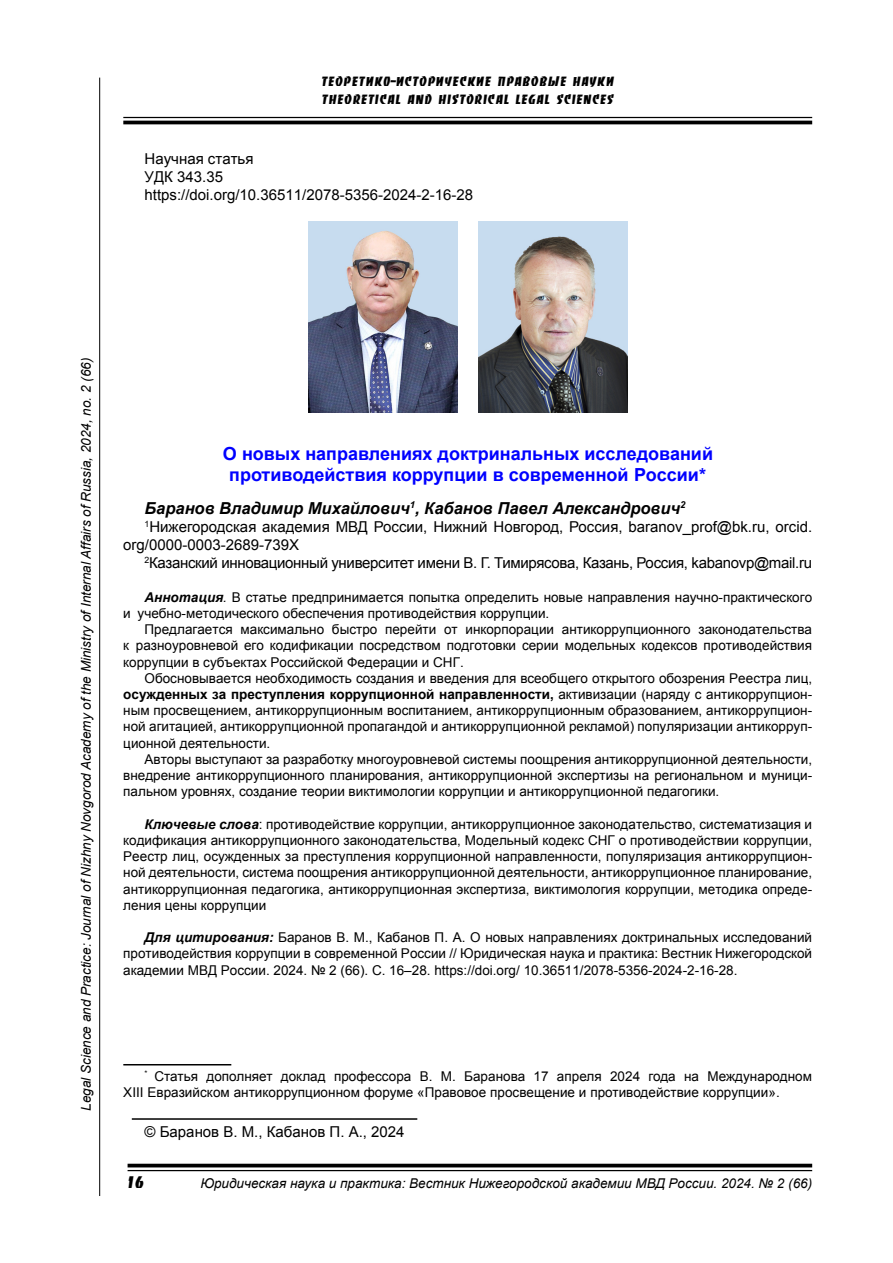
<style>
.page{position:relative;width:893px;height:1263px;background:#fff}
.page>*{position:absolute;margin:0;border:0;box-sizing:border-box;transform-origin:0 0}
.t1{font:700 18px/21.6px "Arial";color:#00f;text-align:center}
.t2{font:italic 700 16.5px "Arial";color:#000}
.t3{font:15px/18px "Arial";color:#000}
.t4{font:15px "Arial";letter-spacing:-.02em;color:#000}
.t5{font:15px "Banco Normal";color:#000}
.t6{font:13.5px/16.2px "Arial";color:#000;text-align:justify}
.t7{font:italic 13.5px "Arial";color:#000}
.t8{font:12px/18px "Banco Normal";letter-spacing:.015em;color:#000}
.s1{font-weight:700;font-style:italic}
.s2{font-style:italic}
.s3{font-weight:700}
</style>
<div class="page">
<hr style="left:99px;top:78px;width:1px;height:1118px;background:#000">
<hr style="left:128px;top:1164px;width:684px;height:3px;background:#000">
<hr style="left:128px;top:1170px;width:684px;height:1px;background:#000">
<hr style="left:123px;top:117px;width:689px;height:1px;background:#000">
<hr style="left:123px;top:121px;width:689px;height:3px;background:#000">
<hr style="left:132px;top:1118px;width:285px;height:2px;background:#000">
<img style="left:308px;top:221px;width:149px;height:191px">
<img style="left:478px;top:221px;width:149px;height:191px">
<hr style="left:123px;top:1064px;width:108px;height:1px;background:#000">
<p class="t8" style="left:321px;top:72px;width:295px">ТЕОРЕТИК0 - ИСТОРИЧЕСКИЕ ПРАВОВЫЕ НАУКИ<br>THEORETICAL AND HISTORICAL LEGAL SCIENCES</p>
<p class="t3" style="left:145px;top:150px;width:330px">Научная статья<br>УДК 343.35 https://doi.org/10.36511/2078-5356-2024-2-16-28</p>
<p class="t7" style="left:77px;top:1111px;width:755px;rotate:-90deg">Legal Science and Practice: Journal of Nizhny Novgorod Academy of the Ministry of Internal Affairs of Russia, 2024, no. 2 (66)</p>
<h1 class="t1" style="left:223px;top:443px;width:492px">О новых направлениях доктринальных исследований противодействия коррупции в современной России*</h1>
<p class="t2" style="left:145px;top:497px;width:542px">Баранов Владимир Михайлович<sup>1</sup>, Кабанов Павел Александрович<sup>2</sup></p>
<p class="t3" style="left:123px;top:517px;width:690px;text-indent:21px"><sup>1</sup>Нижегородская академия МВД России, Нижний Новгород, Россия, baranov_prof@bk.ru, orcid. org/0000-0003-2689-739X</p>
<p class="t4" style="left:145px;top:552px;width:669px"><sup>2</sup>Казанский инновационный университет имени В. Г. Тимирясова, Казань, Россия, kabanovp@mail.ru</p>
<p class="t6" style="left:123px;top:589px;width:690px;text-indent:21px"><span class="s1">Аннотация</span><span class="s2">.</span> В статье предпринимается попытка определить новые направления научно-практического и учебно-методического обеспечения противодействия коррупции.</p>
<p class="t6" style="left:123px;top:621px;width:690px;text-indent:21px">Предлагается максимально быстро перейти от инкорпорации антикоррупционного законодательства к разноуровневой его кодификации посредством подготовки серии модельных кодексов противодействия коррупции в субъектах Российской Федерации и СНГ.</p>
<p class="t6" style="left:123px;top:670px;width:690px;text-indent:21px">Обосновывается необходимость создания и введения для всеобщего открытого обозрения Реестра лиц, <span class="s3">осужденных за преступления коррупционной направленности,</span> активизации (наряду с антикоррупцион&shy;ным просвещением, антикоррупционным воспитанием, антикоррупционным образованием, антикоррупцион&shy;ной агитацией, антикоррупционной пропагандой и антикоррупционной рекламой) популяризации антикорруп&shy;ционной деятельности.</p>
<p class="t6" style="left:123px;top:751px;width:690px;text-indent:21px">Авторы выступают за разработку многоуровневой системы поощрения антикоррупционной деятельности, внедрение антикоррупционного планирования, антикоррупционной экспертизы на региональном и муници&shy;пальном уровнях, создание теории виктимологии коррупции и антикоррупционной педагогики.</p>
<p class="t6" style="left:123px;top:816px;width:690px;text-indent:21px"><span class="s1">Ключевые слова</span>: противодействие коррупции, антикоррупционное законодательство, систематизация и кодификация антикоррупционного законодательства, Модельный кодекс СНГ о противодействии коррупции, Реестр лиц, осужденных за преступления коррупционной направленности, популяризация антикоррупцион&shy;ной деятельности, система поощрения антикоррупционной деятельности, антикоррупционное планирование, антикоррупционная педагогика, антикоррупционная экспертиза, виктимология коррупции, методика опреде&shy;ления цены коррупции</p>
<p class="t6" style="left:123px;top:929px;width:690px;text-indent:21px"><span class="s1">Для цитирования:</span> Баранов В. М., Кабанов П. А. О новых направлениях доктринальных исследований противодействия коррупции в современной России // Юридическая наука и практика: Вестник Нижегородской академии МВД России. 2024. № 2 (66). С. 16–28. https://doi.org/ 10.36511/2078-5356-2024-2-16-28.</p>
<p class="t6" style="left:123px;top:1068px;width:690px;text-indent:21px"><sup>*</sup> Статья дополняет доклад профессора В. М. Баранова 17 апреля 2024 года на Международном<br>XIII Евразийском антикоррупционном форуме «Правовое просвещение и противодействие коррупции».</p>
<p class="t3" style="left:145px;top:1122px;width:261px">© Баранов В. М., Кабанов П. А., 2024</p>
<p class="t5" style="left:128px;top:1173px;width:15px">16</p>
<p class="t7" style="left:200px;top:1175px;width:613px">Юридическая наука и практика: Вестник Нижегородской академии МВД России. 2024. № 2 (66)</p>
</div>
